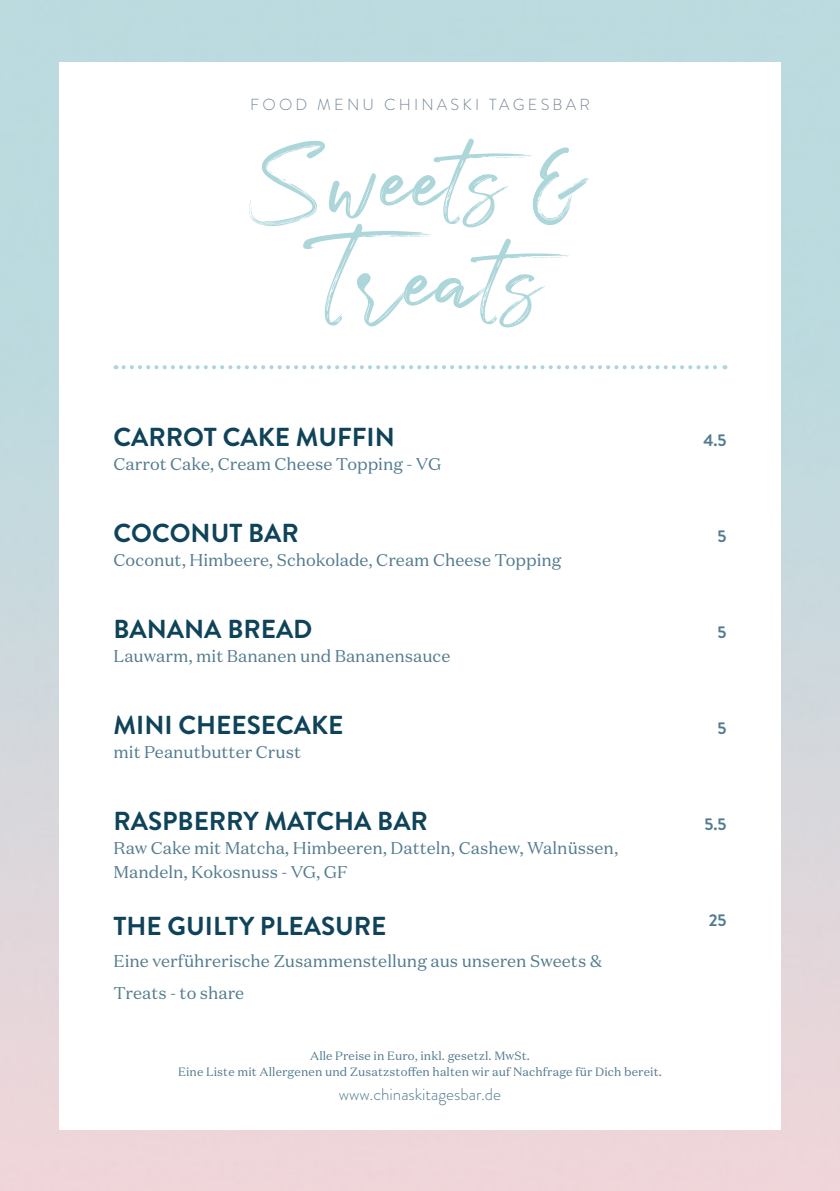
<style>
.page{position:relative;width:840px;height:1191px;background:#fff}
.page>*{position:absolute;margin:0;border:0;box-sizing:border-box;transform-origin:0 0}
.GRUPPE{font:108px "Julietta Messie Demo";color:#acd6da}
.PRODUKT{font:700 26px "Brandon Grotesque";color:#0e4359}
.Ingredience{font:700 26px "Brandon Grotesque";color:#0e4359}
.Ingredience-2{font:17px/24px "Domaine Text";color:#527c8e}
.t1{font:300 17px "Brandon Grotesque";color:#527c8e}
.PREISE{font:700 17px "Brandon Grotesque";color:#527c8e}
.t2{font:300 16px "Brandon Grotesque";letter-spacing:.2em;color:#758798}
.t3{font:12px/16px "Domaine Text";letter-spacing:.01em;color:#527c8e;text-align:center}
</style>
<div class="page">
<svg style="left:123px;top:365px;width:602px;height:4px"></svg>
<p class="t2" style="left:250px;top:94px;width:341px">FOOD MENU CHINASKI TAGESBAR</p>
<p class="GRUPPE" style="left:249px;top:108px;width:343px">Sweets &amp;</p>
<p class="GRUPPE" style="left:303px;top:208px;width:278px">Treats</p>
<p class="PRODUKT" style="left:113px;top:419px;width:283px">CARROT CAKE MUFFIN</p>
<p class="Ingredience-2" style="left:113px;top:452px;width:329px">Carrot Cake, Cream Cheese Topping - VG</p>
<p class="Ingredience" style="left:113px;top:515px;width:187px">COCONUT BAR</p>
<p class="Ingredience-2" style="left:113px;top:548px;width:449px">Coconut, Himbeere, Schokolade, Cream Cheese Topping</p>
<p class="PRODUKT" style="left:113px;top:611px;width:200px">BANANA BREAD</p>
<p class="Ingredience-2" style="left:113px;top:644px;width:338px">Lauwarm, mit Bananen und Bananensauce</p>
<p class="PRODUKT" style="left:113px;top:707px;width:231px">MINI CHEESECAKE</p>
<p class="Ingredience-2" style="left:113px;top:740px;width:189px">mit Peanutbutter Crust</p>
<p class="PRODUKT" style="left:113px;top:803px;width:316px">RASPBERRY MATCHA BAR</p>
<p class="Ingredience-2" style="left:113px;top:836px;width:506px">Raw Cake mit Matcha, Himbeeren, Datteln, Cashew, Walnüssen,<br>Mandeln, Kokosnuss - VG, GF</p>
<p class="PRODUKT" style="left:113px;top:907px;width:274px">THE GUILTY PLEASURE</p>
<p class="Ingredience-2" style="left:113px;top:944px;width:490px;line-height:32px">Eine verführerische Zusammenstellung aus unseren Sweets &amp;<br>Treats - to share</p>
<p class="t3" style="left:178px;top:1047px;width:485px">Alle Preise in Euro, inkl. gesetzl. MwSt.<br>Eine Liste mit Allergenen und Zusatzstoffen halten wir auf Nachfrage für Dich bereit.</p>
<p class="t1" style="left:338px;top:1082px;width:164px">www.chinaskitagesbar.de</p>
<p class="PREISE" style="left:703px;top:428px;width:25px">4.5</p>
<p class="PREISE" style="left:717px;top:524px;width:10px">5</p>
<p class="PREISE" style="left:717px;top:620px;width:10px">5</p>
<p class="PREISE" style="left:717px;top:716px;width:10px">5</p>
<p class="PREISE" style="left:704px;top:812px;width:23px">5.5</p>
<p class="PREISE" style="left:708px;top:908px;width:19px">25</p>
</div>
